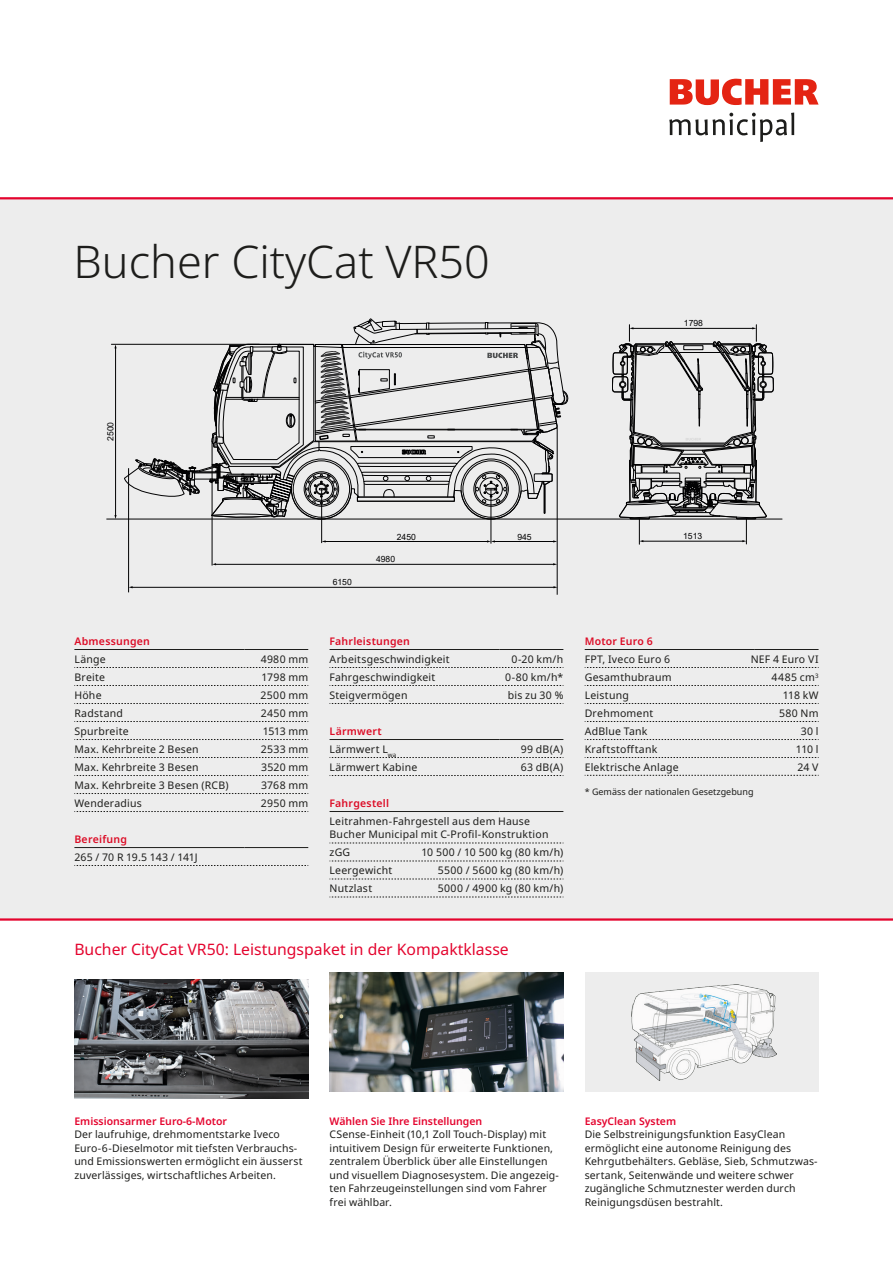
<style>
.page{position:relative;width:893px;height:1263px;background:#fff}
.page>*{position:absolute;margin:0;border:0;box-sizing:border-box;transform-origin:0 0}
.Headline_30_32{font:300 45px "Noto Sans";color:#1d1d1b}
.Headline_small_10_13{font:15.75px "Noto Sans";color:#e4042e}
.Text_7_9pt{font:10.5px/13.5px "Noto Sans";letter-spacing:.015em;color:#1d1d1b}
.LINE_left_7_9pt{font:10.5px "Noto Sans";letter-spacing:.02em;color:#1d1d1b}
.Caption_header_7_10{font:600 10.5px "Noto Sans";color:#e4042e}
.HEAD_Column_Title_7_9pt_left{font:600 10.5px "Noto Sans";letter-spacing:.02em;color:#dc0c26}
.LINE_right_7_9pt{font:10.5px "Noto Sans";letter-spacing:.02em;color:#1d1d1b}
.LINE_left_7_9pt-2{font:10.5px "Noto Sans";letter-spacing:-.015em;color:#1d1d1b}
.Text_7_9pt-2{font:10.5px "Noto Sans";letter-spacing:.035em;color:#1d1d1b}
.Caption_copy_7_10{font:9px "Noto Sans";color:#1d1d1b}
.t1{font:8.55px "Arial";color:#020203}
.s1{font-weight:600;color:#dc0c26}
</style>
<div class="page">
<div style="left:585px;top:973px;width:234px;height:119px;background:#ededed"></div>
<img style="left:631px;top:984px;width:145px;height:96px">
<div style="left:0;top:199px;width:893px;height:720px;background:#ededed"></div>
<hr style="left:0;top:197px;width:893px;height:2px;background:#e4042e">
<hr style="left:0;top:918px;width:893px;height:3px;background:#e4042e">
<svg style="left:74px;top:667px;width:234px;height:1px"></svg>
<svg style="left:74px;top:685px;width:234px;height:1px"></svg>
<svg style="left:74px;top:703px;width:234px;height:1px"></svg>
<svg style="left:74px;top:721px;width:234px;height:1px"></svg>
<svg style="left:74px;top:739px;width:234px;height:1px"></svg>
<svg style="left:74px;top:757px;width:234px;height:1px"></svg>
<svg style="left:74px;top:775px;width:234px;height:1px"></svg>
<svg style="left:74px;top:793px;width:234px;height:1px"></svg>
<svg style="left:74px;top:811px;width:234px;height:1px"></svg>
<svg style="left:74px;top:865px;width:234px;height:1px"></svg>
<hr style="left:74px;top:649px;width:170px;height:1px;background:#1d1d1b">
<hr style="left:244px;top:649px;width:64px;height:1px;background:#1d1d1b">
<hr style="left:74px;top:847px;width:170px;height:1px;background:#1d1d1b">
<hr style="left:244px;top:847px;width:64px;height:1px;background:#1d1d1b">
<svg style="left:330px;top:667px;width:234px;height:1px"></svg>
<svg style="left:330px;top:685px;width:234px;height:1px"></svg>
<svg style="left:330px;top:703px;width:234px;height:1px"></svg>
<svg style="left:330px;top:757px;width:234px;height:1px"></svg>
<svg style="left:330px;top:775px;width:234px;height:1px"></svg>
<svg style="left:330px;top:843px;width:234px;height:1px"></svg>
<svg style="left:330px;top:861px;width:234px;height:1px"></svg>
<svg style="left:330px;top:879px;width:234px;height:1px"></svg>
<svg style="left:330px;top:897px;width:234px;height:1px"></svg>
<hr style="left:330px;top:649px;width:170px;height:1px;background:#1d1d1b">
<hr style="left:500px;top:649px;width:63px;height:1px;background:#1d1d1b">
<hr style="left:330px;top:739px;width:170px;height:1px;background:#1d1d1b">
<hr style="left:500px;top:739px;width:63px;height:1px;background:#1d1d1b">
<hr style="left:330px;top:811px;width:170px;height:1px;background:#1d1d1b">
<hr style="left:500px;top:811px;width:63px;height:1px;background:#1d1d1b">
<svg style="left:585px;top:667px;width:234px;height:1px"></svg>
<svg style="left:585px;top:685px;width:234px;height:1px"></svg>
<svg style="left:585px;top:703px;width:234px;height:1px"></svg>
<svg style="left:585px;top:721px;width:234px;height:1px"></svg>
<svg style="left:585px;top:739px;width:234px;height:1px"></svg>
<svg style="left:585px;top:757px;width:234px;height:1px"></svg>
<svg style="left:585px;top:775px;width:234px;height:1px"></svg>
<hr style="left:585px;top:649px;width:170px;height:1px;background:#1d1d1b">
<hr style="left:755px;top:649px;width:64px;height:1px;background:#1d1d1b">
<img style="left:330px;top:973px;width:233px;height:119px">
<hr style="left:107px;top:519px;width:675px;height:1px;background:#020203">
<hr style="left:111px;top:344px;width:148px;height:1px;background:#020203">
<hr style="left:321px;top:489px;width:1px;height:54px;background:#020203">
<hr style="left:491px;top:489px;width:1px;height:55px;background:#020203">
<hr style="left:557px;top:428px;width:1px;height:167px;background:#020203">
<hr style="left:212px;top:441px;width:1px;height:124px;background:#020203">
<hr style="left:128px;top:468px;width:1px;height:124px;background:#020203">
<svg style="left:612px;top:324px;width:162px;height:220px"></svg>
<hr style="left:115px;top:348px;width:1px;height:168px;background:#020203">
<svg style="left:124px;top:319px;width:444px;height:223px"></svg>
<hr style="left:215px;top:564px;width:339px;height:1px;background:#020203">
<hr style="left:132px;top:587px;width:422px;height:1px;background:#020203">
<img style="left:74px;top:979px;width:234px;height:119px">
<svg style="left:670px;top:79px;width:149px;height:26px"></svg>
<svg style="left:669px;top:113px;width:125px;height:29px"></svg>
<p class="Headline_30_32" style="left:74px;top:230px;width:418px">Bucher CityCat VR50</p>
<p class="t1" style="left:684px;top:317px;width:21px">1798</p>
<p class="t1" style="left:105px;top:441px;width:21px;rotate:-90deg">2500</p>
<p class="t1" style="left:397px;top:531px;width:21px">2450</p>
<p class="t1" style="left:517px;top:531px;width:16px">945</p>
<p class="HEAD_Column_Title_7_9pt_left" style="left:74px;top:634px;width:77px">Abmessungen</p>
<p class="LINE_left_7_9pt" style="left:74px;top:652px;width:33px">Länge</p>
<p class="LINE_right_7_9pt" style="left:261px;top:652px;width:49px">4980 mm</p>
<p class="LINE_left_7_9pt" style="left:74px;top:670px;width:32px">Breite</p>
<p class="LINE_right_7_9pt" style="left:262px;top:670px;width:48px">1798 mm</p>
<p class="LINE_left_7_9pt" style="left:74px;top:688px;width:29px">Höhe</p>
<p class="LINE_right_7_9pt" style="left:261px;top:688px;width:49px">2500 mm</p>
<p class="LINE_left_7_9pt" style="left:74px;top:706px;width:50px">Radstand</p>
<p class="LINE_right_7_9pt" style="left:261px;top:706px;width:49px">2450 mm</p>
<p class="LINE_left_7_9pt" style="left:74px;top:724px;width:56px">Spurbreite</p>
<p class="LINE_right_7_9pt" style="left:263px;top:724px;width:47px">1513 mm</p>
<p class="LINE_left_7_9pt" style="left:74px;top:742px;width:126px">Max. Kehrbreite 2 Besen</p>
<p class="LINE_right_7_9pt" style="left:261px;top:742px;width:49px">2533 mm</p>
<p class="LINE_left_7_9pt" style="left:74px;top:760px;width:126px">Max. Kehrbreite 3 Besen</p>
<p class="LINE_right_7_9pt" style="left:261px;top:760px;width:49px">3520 mm</p>
<p class="LINE_left_7_9pt" style="left:74px;top:778px;width:156px">Max. Kehrbreite 3 Besen (RCB)</p>
<p class="LINE_right_7_9pt" style="left:261px;top:778px;width:49px">3768 mm</p>
<p class="LINE_left_7_9pt" style="left:74px;top:796px;width:69px">Wenderadius</p>
<p class="LINE_right_7_9pt" style="left:261px;top:796px;width:49px">2950 mm</p>
<p class="HEAD_Column_Title_7_9pt_left" style="left:74px;top:832px;width:54px">Bereifung</p>
<p class="LINE_left_7_9pt-2" style="left:74px;top:850px;width:125px">265 / 70 R 19.5 143 / 141J</p>
<p class="t1" style="left:333px;top:576px;width:21px">6150</p>
<p class="t1" style="left:376px;top:553px;width:21px">4980</p>
<p class="HEAD_Column_Title_7_9pt_left" style="left:330px;top:634px;width:82px">Fahrleistungen</p>
<p class="Text_7_9pt" style="left:330px;top:653px;width:122px">Arbeitsgeschwindigkeit</p>
<p class="Text_7_9pt" style="left:512px;top:653px;width:53px">0-20 km/h</p>
<p class="Text_7_9pt" style="left:330px;top:671px;width:107px">Fahrgeschwindigkeit</p>
<p class="Text_7_9pt" style="left:505px;top:671px;width:60px">0-80 km/h*</p>
<p class="Text_7_9pt" style="left:330px;top:689px;width:80px">Steigvermögen</p>
<p class="Text_7_9pt" style="left:508px;top:689px;width:57px">bis zu 30 %</p>
<p class="Text_7_9pt" style="left:330px;top:722px;width:68px;line-height:18px"><span class="s1">Lärmwert<br></span>Lärmwert L<sub>wa</sub></p>
<p class="Text_7_9pt" style="left:521px;top:743px;width:44px">99 dB(A)</p>
<p class="Text_7_9pt" style="left:330px;top:761px;width:89px">Lärmwert Kabine</p>
<p class="Text_7_9pt" style="left:521px;top:761px;width:44px">63 dB(A)</p>
<p class="HEAD_Column_Title_7_9pt_left" style="left:330px;top:796px;width:61px">Fahrgestell</p>
<p class="Text_7_9pt" style="left:330px;top:815px;width:221px">Leitrahmen-Fahrgestell aus dem Hause<br>Bucher Municipal mit C-Profil-Konstruktion</p>
<p class="Text_7_9pt" style="left:330px;top:846px;width:22px">zGG</p>
<p class="Text_7_9pt" style="left:421px;top:846px;width:143px">10 500 / 10 500 kg (80 km/h)</p>
<p class="Text_7_9pt" style="left:330px;top:864px;width:64px">Leergewicht</p>
<p class="Text_7_9pt" style="left:438px;top:864px;width:127px">5500 / 5600 kg (80 km/h)</p>
<p class="Text_7_9pt" style="left:330px;top:882px;width:44px">Nutzlast</p>
<p class="Text_7_9pt-2" style="left:438px;top:881px;width:127px">5000 / 4900 kg (80 km/h)</p>
<p class="Headline_small_10_13" style="left:74px;top:938px;width:436px">Bucher CityCat VR50: Leistungspaket in der Kompaktklasse</p>
<p class="t1" style="left:683px;top:530px;width:21px">1513</p>
<p class="HEAD_Column_Title_7_9pt_left" style="left:585px;top:634px;width:70px">Motor Euro 6</p>
<p class="Text_7_9pt" style="left:585px;top:653px;width:87px">FPT, Iveco Euro 6</p>
<p class="Text_7_9pt" style="left:751px;top:653px;width:69px">NEF 4 Euro VI</p>
<p class="Text_7_9pt" style="left:585px;top:671px;width:88px">Gesamthubraum</p>
<p class="Text_7_9pt" style="left:772px;top:671px;width:49px">4485 cm<sup>3</sup></p>
<p class="Text_7_9pt" style="left:585px;top:689px;width:46px">Leistung</p>
<p class="Text_7_9pt" style="left:783px;top:689px;width:37px">118 kW</p>
<p class="Text_7_9pt" style="left:585px;top:707px;width:70px">Drehmoment</p>
<p class="Text_7_9pt" style="left:779px;top:707px;width:41px">580 Nm</p>
<p class="Text_7_9pt" style="left:585px;top:725px;width:64px">AdBlue Tank</p>
<p class="Text_7_9pt" style="left:801px;top:725px;width:19px">30 l</p>
<p class="Text_7_9pt" style="left:585px;top:743px;width:74px">Kraftstofftank</p>
<p class="Text_7_9pt" style="left:796px;top:743px;width:24px">110 l</p>
<p class="Text_7_9pt" style="left:585px;top:760px;width:96px">Elektrische Anlage</p>
<p class="Text_7_9pt" style="left:797px;top:760px;width:23px">24 V</p>
<p class="Caption_copy_7_10" style="left:585px;top:786px;width:170px">* Gemäss der nationalen Gesetzgebung</p>
<p class="Caption_header_7_10" style="left:74px;top:1113px;width:154px">Emissionsarmer Euro-6-Motor</p>
<p class="Text_7_9pt" style="left:74px;top:1128px;width:230px">Der laufruhige, drehmomentstarke Iveco Euro-6-Dieselmotor mit tiefsten Verbrauchs&shy;und Emissionswerten ermöglicht ein äusserst zuverlässiges, wirtschaftliches Arbeiten.</p>
<p class="Caption_header_7_10" style="left:330px;top:1113px;width:154px">Wählen Sie Ihre Einstellungen</p>
<p class="Text_7_9pt" style="left:330px;top:1128px;width:231px">CSense-Einheit (10,1 Zoll Touch-Display) mit intuitivem Design für erweiterte Funktionen, zentralem Überblick über alle Einstellungen und visuellem Diagnosesystem. Die angezeig&shy;ten Fahrzeugeinstellungen sind vom Fahrer frei wählbar.</p>
<p class="Caption_header_7_10" style="left:585px;top:1113px;width:93px">EasyClean System</p>
<p class="Text_7_9pt" style="left:585px;top:1128px;width:234px">Die Selbstreinigungsfunktion EasyClean ermöglicht eine autonome Reinigung des Kehrgutbehälters. Gebläse, Sieb, Schmutzwas&shy;sertank, Seitenwände und weitere schwer zugängliche Schmutznester werden durch Reinigungsdüsen bestrahlt.</p>
</div>
